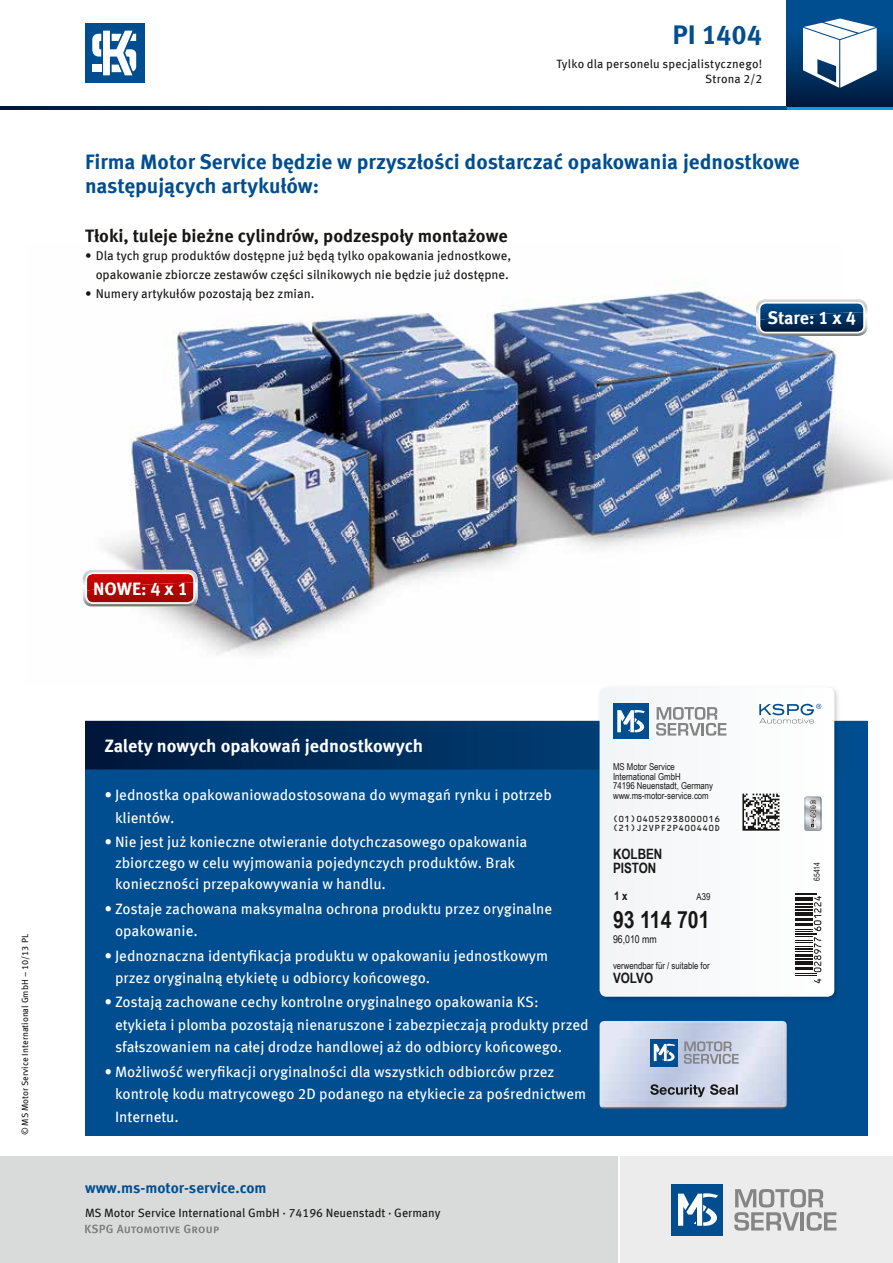
<style>
.page{position:relative;width:893px;height:1263px;background:#fff}
.page>*{position:absolute;margin:0;border:0;box-sizing:border-box;transform-origin:0 0}
.t1{font:700 27px "Meta OFC";letter-spacing:-.005em;color:#004e90}
.t2{font:700 23.7px "Arial Narrow";color:#181716}
.t3{font:700 21px/24px "Meta OFC";color:#004e90}
.t4{font:700 18px "Meta OFC";letter-spacing:-.005em;color:#fff}
.t5{font:700 18px "Meta OFC";color:#181716}
.t6{font:15px/22.5px "Meta OFC";color:#fff}
.t7{font:700 15px "Meta OFC";color:#004e90}
.t8{font:700 14.25px/14.2px "Arial Narrow";color:#181716}
.t9{font:12.75px/18.8px "Meta OFC";color:#181716;text-align:right}
.t10{font:12px/15px "Meta OFC";color:#181716;text-align:right}
.t11{font:700 11.85px "Arial Narrow";color:#181716}
.t12{font:10.65px "Arial Narrow";color:#181716}
.t13{font:9.45px/9.4px "Arial Narrow";color:#181716}
.t14{font:9.45px/8.2px "OCRB Let M";letter-spacing:.03em;color:#181716}
.t15{font:9px "Meta OFC";color:#181716}
.t16{font:8.25px "Arial Narrow";color:#181716}
</style>
<div class="page">
<svg style="left:787px;top:106px;width:106px;height:4px"></svg>
<svg style="left:787px;top:0;width:106px;height:106px;background:#00396f"></svg>
<svg style="left:803px;top:19px;width:74px;height:69px"></svg>
<svg style="left:0;top:106px;width:787px;height:4px;background:#003466"></svg>
<div style="left:621px;top:1157px;width:272px;height:106px;background:#ececec"></div>
<div style="left:0;top:1157px;width:617px;height:106px;background:#d9dada"></div>
<div style="left:672px;top:1184px;width:51px;height:51px;background:#004e90"></div>
<svg style="left:678px;top:1193px;width:40px;height:33px"></svg>
<svg style="left:734px;top:1189px;width:102px;height:42px"></svg>
<div style="left:85px;top:23px;width:60px;height:60px;background:#004e90"></div>
<svg style="left:92px;top:31px;width:44px;height:44px"></svg>
<svg style="left:85px;top:1224px;width:134px;height:9px"></svg>
<img style="left:82px;top:289px;width:811px;height:366px">
<div style="left:85px;top:721px;width:782px;height:414px;background:#004e90"></div>
<img style="left:601px;top:1021px;width:184px;height:1px">
<img style="left:600px;top:1022px;width:187px;height:87px">
<div style="left:650px;top:1039px;width:28px;height:27px;background:#004e90"></div>
<svg style="left:654px;top:1043px;width:21px;height:18px"></svg>
<svg style="left:684px;top:1041px;width:55px;height:23px"></svg>
<svg style="left:650px;top:1084px;width:88px;height:13px"></svg>
<img style="left:596px;top:689px;width:242px;height:311px">
<div style="left:600px;top:687px;width:234px;height:310px;background:#f8f9fa"></div>
<svg style="left:795px;top:892px;width:26px;height:91px;background:#989898"></svg>
<img style="left:804px;top:797px;width:17px;height:34px">
<svg style="left:810px;top:800px;width:6px;height:27px"></svg>
<svg style="left:742px;top:794px;width:37px;height:37px"></svg>
<svg style="left:85px;top:704px;width:782px;height:65px"></svg>
<svg style="left:83px;top:570px;width:115px;height:36px"></svg>
<img style="left:86px;top:583px;width:108px;height:20px">
<div style="left:85px;top:572px;width:110px;height:32px;border:2px solid #fff;border-radius:7px"></div>
<svg style="left:756px;top:299px;width:111px;height:37px;background:#6989a5"></svg>
<img style="left:759px;top:312px;width:105px;height:21px">
<div style="left:759px;top:302px;width:106px;height:31px;border:2px solid #fff;border-radius:7px"></div>
<h1 class="t1" style="left:672px;top:17px;width:91px">PI 1404</h1>
<p class="t10" style="left:556px;top:56px;width:207px">Tylko dla personelu specjalistycznego!<br>Strona 2/2</p>
<h3 class="t3" style="left:85px;top:150px;width:716px">Firma Motor Service będzie w przyszłości dostarczać opakowania jednostkowe następujących artykułów:</h3>
<p class="t5" style="left:85px;top:224px;width:424px">Tłoki, tuleje bieżne cylindrów, podzespoły montażowe</p>
<p class="t9" style="left:85px;top:247px;width:428px">• Dla tych grup produktów dostępne już będą tylko opakowania jednostkowe, opakowanie zbiorcze zestawów części silnikowych nie będzie już dostępne.</p>
<p class="t9" style="left:85px;top:284px;width:231px">• Numery artykułów pozostają bez zmian.</p>
<p class="t4" style="left:767px;top:307px;width:90px">Stare: 1 x 4</p>
<p class="t4" style="left:93px;top:577px;width:96px">NOWE: 4 x 1</p>
<p class="t15" style="left:19px;top:1135px;width:203px;rotate:-90deg">© MS Motor Service International GmbH – 10/13 PL</p>
<p class="t4" style="left:104px;top:734px;width:320px">Zalety nowych opakowań jednostkowych</p>
<p class="t6" style="left:115px;top:784px;width:438px;text-indent:-11px">• Jednostka opakowaniowadostosowana do wymagań rynku i potrzeb klientów.</p>
<p class="t6" style="left:115px;top:832px;width:414px;line-height:21px;text-indent:-11px">• Nie jest już konieczne otwieranie dotychczasowego opakowania zbiorczego w celu wyjmowania pojedynczych produktów. Brak konieczności przepakowywania w handlu.</p>
<p class="t6" style="left:115px;top:897px;width:439px;text-indent:-11px">• Zostaje zachowana maksymalna ochrona produktu przez oryginalne opakowanie.</p>
<p class="t6" style="left:115px;top:944px;width:435px;text-indent:-11px">• Jednoznaczna identyfikacja produktu w opakowaniu jednostkowym przez oryginalną etykietę u odbiorcy końcowego.</p>
<p class="t6" style="left:115px;top:991px;width:475px;text-indent:-11px">• Zostają zachowane cechy kontrolne oryginalnego opakowania KS: etykieta i plomba pozostają nienaruszone i zabezpieczają produkty przed sfałszowaniem na całej drodze handlowej aż do odbiorcy końcowego.</p>
<p class="t6" style="left:115px;top:1060px;width:473px;text-indent:-11px">• Możliwość weryfikacji oryginalności dla wszystkich odbiorców przez kontrolę kodu matrycowego 2D podanego na etykiecie za pośrednictwem<br>Internetu.</p>
<p class="t7" style="left:85px;top:1178px;width:183px">www.ms-motor-service.com</p>
<p class="t10" style="left:85px;top:1205px;width:357px">MS Motor Service International GmbH · 74196 Neuenstadt · Germany</p>
<p class="t13" style="left:613px;top:762px;width:102px">MS Motor Service<br>International GmbH<br>74196 Neuenstadt, Germany www.ms-motor-service.com</p>
<p class="t14" style="left:612px;top:816px;width:109px">(01)04052938000016 (21)J2VPF2P400440D</p>
<p class="t8" style="left:613px;top:846px;width:51px">KOLBEN<br>PISTON</p>
<h2 class="t2" style="left:613px;top:902px;width:98px">93 114 701</h2>
<p class="t11" style="left:614px;top:886px;width:15px">1 x</p>
<p class="t13" style="left:697px;top:891px;width:15px">A39</p>
<p class="t12" style="left:613px;top:932px;width:45px">96,010 mm</p>
<p class="t13" style="left:613px;top:960px;width:98px">verwendbar für / suitable for</p>
<p class="t8" style="left:613px;top:970px;width:42px">VOLVO</p>
<p class="t16" style="left:811px;top:881px;width:20px;rotate:-90deg">65414</p>
</div>
